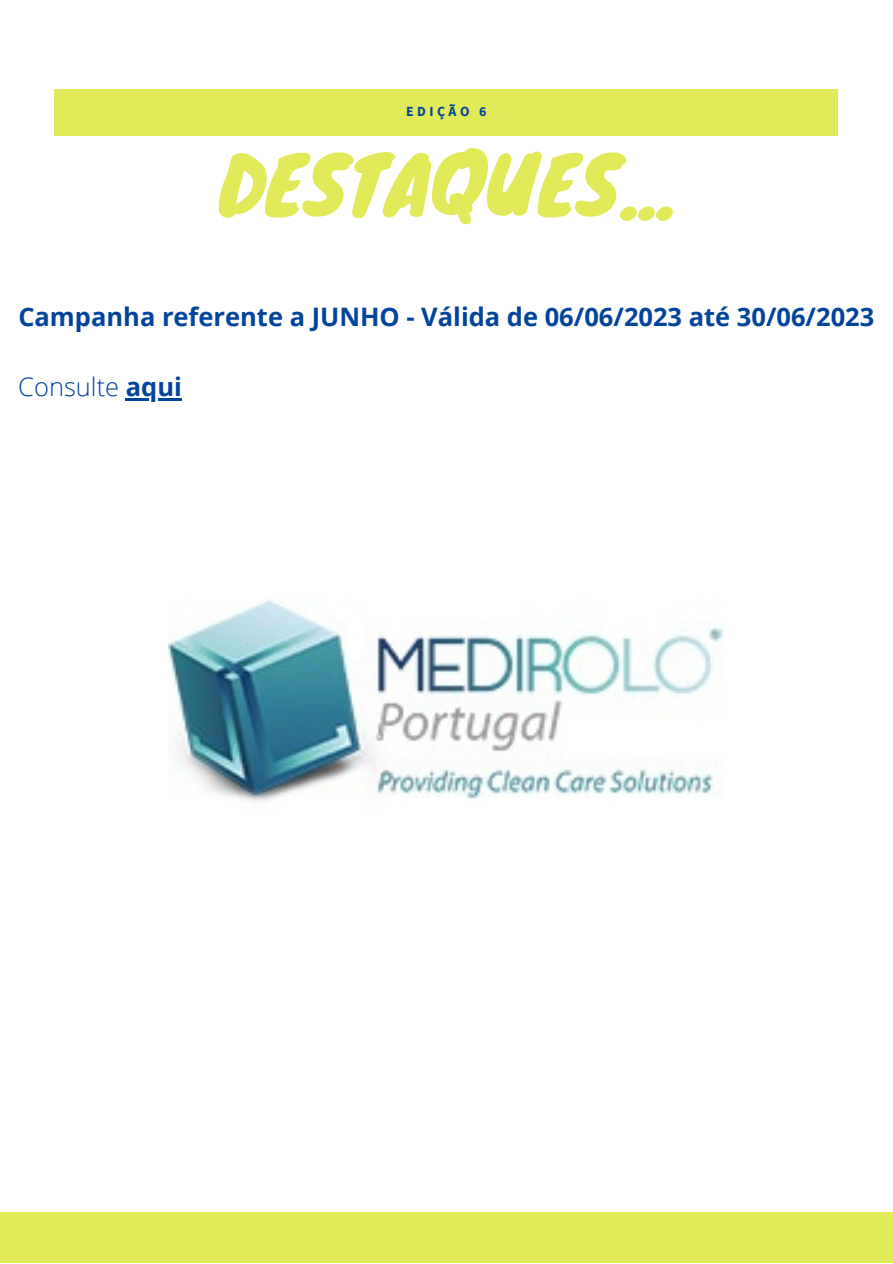
<style>
.page{position:relative;width:893px;height:1264px;background:#fff}
.page>*{position:absolute;margin:0;border:0;box-sizing:border-box;transform-origin:0 0}
.t1{font:76.8px "Knewave";color:#e2ea59}
.t2{font:700 25.5px "Open Sans";color:#02449b}
.t3{font:300 25.5px "Open Sans";color:#02449b}
.t4{font:700 13.8px "Source Sans Pro";letter-spacing:.25em;color:#02449b}
.s1{font-weight:700}
</style>
<div class="page">
<div style="left:0;top:1211px;width:892px;height:51px;background:#e2ea59"></div>
<div style="left:54px;top:89px;width:784px;height:46px;background:#e2ea59"></div>
<img style="left:168px;top:599px;width:556px;height:203px">
<hr style="left:126px;top:398px;width:56px;height:2px;background:#02449b">
<p class="t4" style="left:406px;top:102px;width:82px">EDIÇÃO 6</p>
<p class="t1" style="left:219px;top:122px;width:456px">DESTAQUES...</p>
<p class="t2" style="left:18px;top:299px;width:857px">Campanha referente a JUNHO - Válida de 06/06/2023 até 30/06/2023</p>
<p class="t3" style="left:18px;top:369px;width:165px">Consulte <span class="s1">aqui</span></p>
</div>
